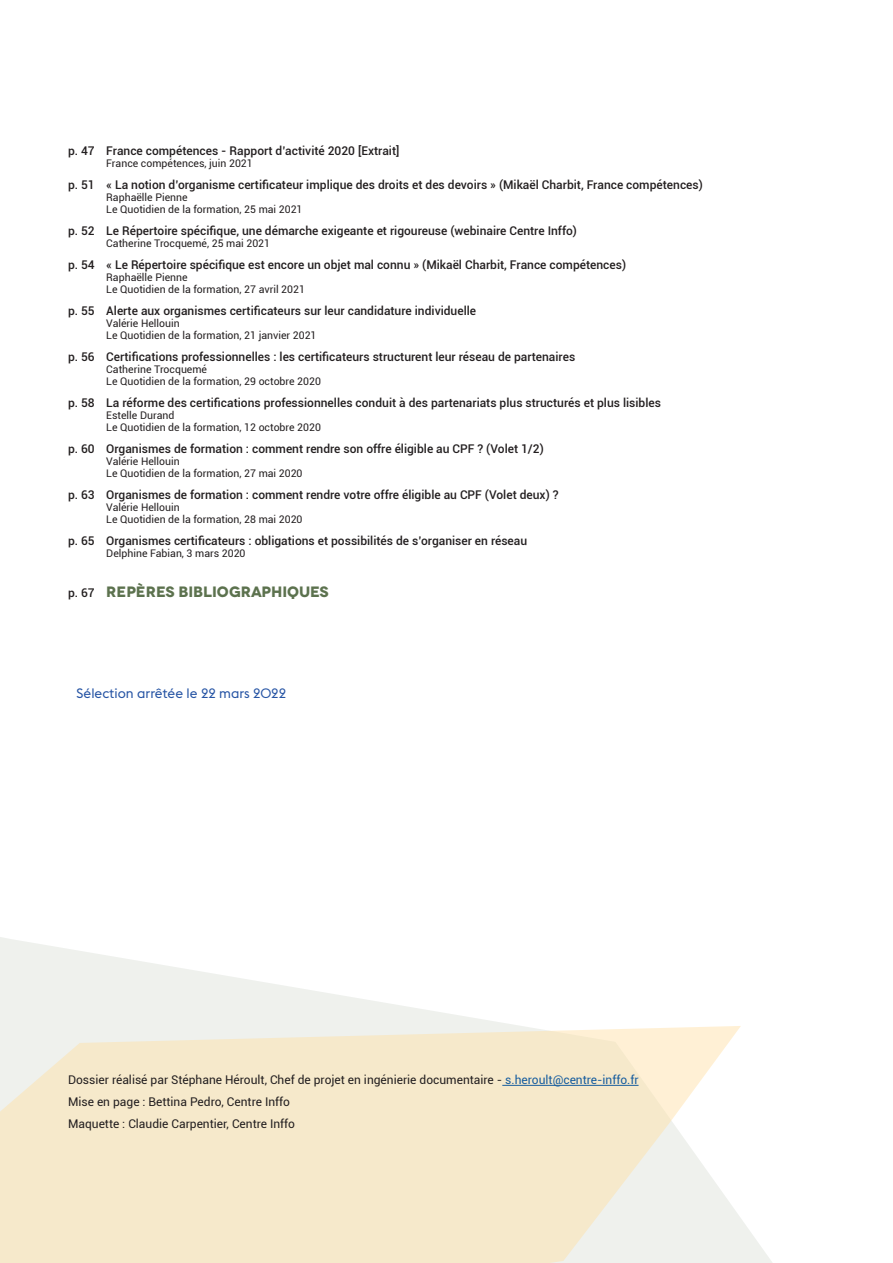
<style>
.page{position:relative;width:893px;height:1263px;background:#fff}
.page>*{position:absolute;margin:0;border:0;box-sizing:border-box;transform-origin:0 0}
.Titre_haut_page{font:700 15px "Novecentowide";color:#5c724e}
.Biblio_titre1{font:13.5px "Euclid Flex";color:#2654a4}
.Sommaire_titre_1{font:500 12px "Roboto";color:#231f20}
.Sommaire_titre_1-2{font:12px "Roboto";color:#231f20}
.Sommaire_titre2{font:10.5px "Roboto";color:#231f20}
.s1{font-family:"Roboto";font-weight:500;font-size:12px;color:#231f20}
.s2{color:#175d9e}
</style>
<div class="page">
<svg style="left:0;top:937px;width:772px;height:326px"></svg>
<svg style="left:0;top:1026px;width:741px;height:237px;background:#f5ebd2"></svg>
<hr style="left:502px;top:1085px;width:137px;height:1px;background:#175d9e">
<p class="Sommaire_titre_1" style="left:68px;top:142px;width:333px">p. 47 France compétences - Rapport d’activité 2020 [Extrait]</p>
<p class="Sommaire_titre2" style="left:106px;top:156px;width:148px">France compétences, juin 2021</p>
<p class="Sommaire_titre_1" style="left:68px;top:176px;width:636px">p. 51 « La notion d’organisme certificateur implique des droits et des devoirs » (Mikaël Charbit, France compétences)</p>
<p class="Sommaire_titre2" style="left:106px;top:190px;width:83px">Raphaëlle Pienne</p>
<p class="Sommaire_titre2" style="left:106px;top:202px;width:198px">Le Quotidien de la formation, 25 mai 2021</p>
<p class="Sommaire_titre_1" style="left:68px;top:222px;width:510px">p. 52 Le Répertoire spécifique, une démarche exigeante et rigoureuse (webinaire Centre Inffo)</p>
<p class="Sommaire_titre2" style="left:106px;top:236px;width:165px">Catherine Trocquemé, 25 mai 2021</p>
<p class="Sommaire_titre_1" style="left:68px;top:256px;width:560px">p. 54 « Le Répertoire spécifique est encore un objet mal connu » (Mikaël Charbit, France compétences)</p>
<p class="Sommaire_titre2" style="left:106px;top:270px;width:83px">Raphaëlle Pienne</p>
<p class="Sommaire_titre2" style="left:106px;top:282px;width:200px">Le Quotidien de la formation, 27 avril 2021</p>
<p class="Sommaire_titre_1" style="left:68px;top:302px;width:410px">p. 55 Alerte aux organismes certificateurs sur leur candidature individuelle</p>
<p class="Sommaire_titre2" style="left:106px;top:316px;width:75px">Valérie Hellouin</p>
<p class="Sommaire_titre2" style="left:106px;top:328px;width:212px">Le Quotidien de la formation, 21 janvier 2021</p>
<p class="Sommaire_titre_1" style="left:68px;top:348px;width:509px">p. 56 Certifications professionnelles : les certificateurs structurent leur réseau de partenaires</p>
<p class="Sommaire_titre2" style="left:106px;top:362px;width:102px">Catherine Trocquemé</p>
<p class="Sommaire_titre2" style="left:106px;top:374px;width:216px">Le Quotidien de la formation, 29 octobre 2020</p>
<p class="Sommaire_titre_1" style="left:68px;top:394px;width:594px">p. 58 La réforme des certifications professionnelles conduit à des partenariats plus structurés et plus lisibles</p>
<p class="Sommaire_titre2" style="left:106px;top:408px;width:70px">Estelle Durand</p>
<p class="Sommaire_titre2" style="left:106px;top:420px;width:216px">Le Quotidien de la formation, 12 octobre 2020</p>
<p class="Sommaire_titre_1" style="left:68px;top:440px;width:477px">p. 60 Organismes de formation : comment rendre son offre éligible au CPF ? (Volet 1/2)</p>
<p class="Sommaire_titre2" style="left:106px;top:454px;width:75px">Valérie Hellouin</p>
<p class="Sommaire_titre2" style="left:106px;top:466px;width:198px">Le Quotidien de la formation, 27 mai 2020</p>
<p class="Sommaire_titre_1" style="left:68px;top:486px;width:492px">p. 63 Organismes de formation : comment rendre votre offre éligible au CPF (Volet deux) ?</p>
<p class="Sommaire_titre2" style="left:106px;top:500px;width:75px">Valérie Hellouin</p>
<p class="Sommaire_titre2" style="left:106px;top:512px;width:198px">Le Quotidien de la formation, 28 mai 2020</p>
<p class="Sommaire_titre_1" style="left:68px;top:532px;width:461px">p. 65 Organismes certificateurs : obligations et possibilités de s’organiser en réseau</p>
<p class="Sommaire_titre2" style="left:106px;top:546px;width:141px">Delphine Fabian, 3 mars 2020</p>
<p class="Titre_haut_page" style="left:68px;top:582px;width:262px"><span class="s1">p. 67</span> REPÈRES BIBLIOGRAPHIQUES</p>
<p class="Biblio_titre1" style="left:77px;top:685px;width:211px">Sélection arrêtée le 22 mars 2022</p>
<p class="Sommaire_titre_1-2" style="left:68px;top:1072px;width:572px">Dossier réalisé par Stéphane Héroult, Chef de projet en ingénierie documentaire - <span class="s2">s.heroult@centre-inffo.fr</span></p>
<p class="Sommaire_titre_1-2" style="left:68px;top:1094px;width:223px">Mise en page : Bettina Pedro, Centre Inffo</p>
<p class="Sommaire_titre_1-2" style="left:68px;top:1116px;width:228px">Maquette : Claudie Carpentier, Centre Inffo</p>
</div>
